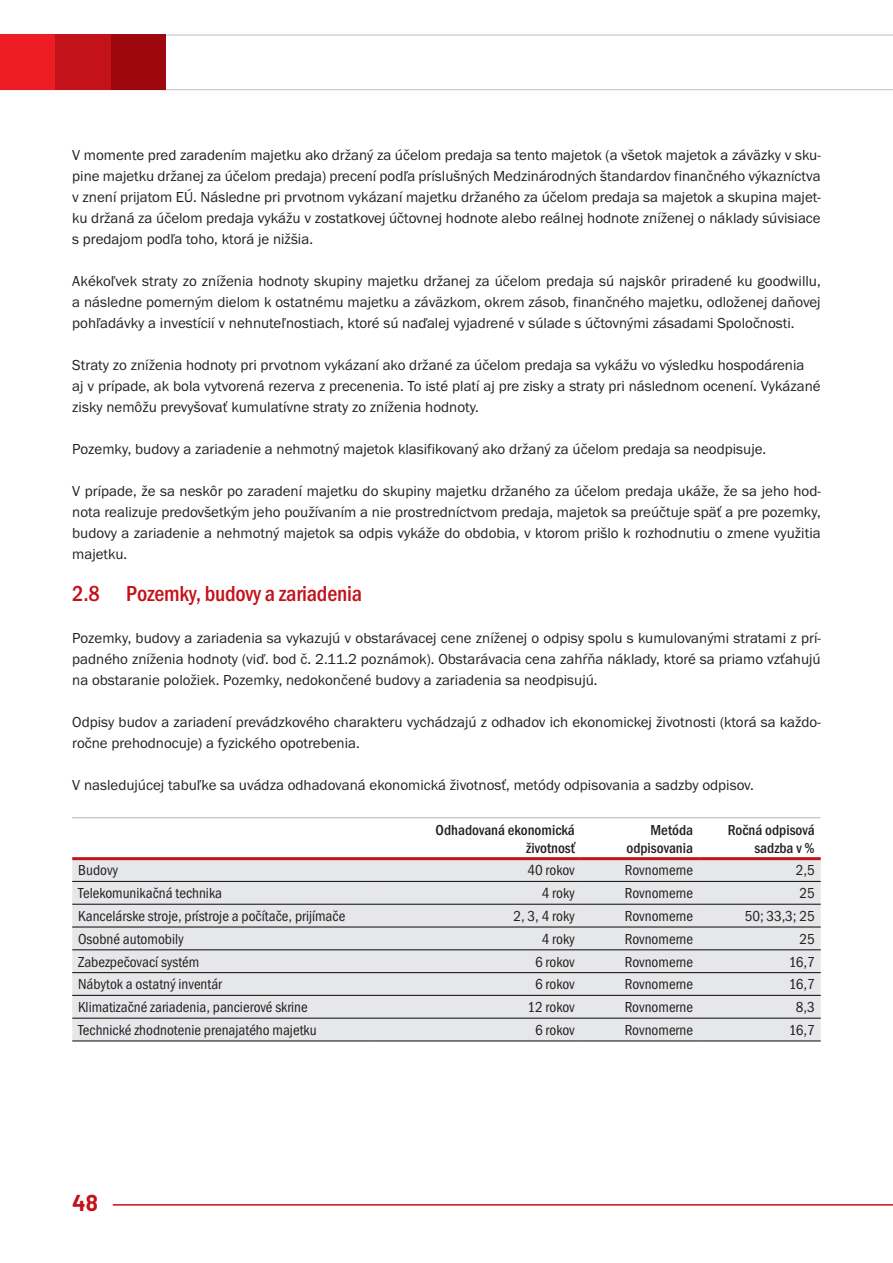
<style>
.page{position:relative;width:893px;height:1263px;background:#fff}
.page>*{position:absolute;margin:0;border:0;box-sizing:border-box;transform-origin:0 0}
.t1{font:500 condensed 22.5px "Franklin Gothic Itc TCE";letter-spacing:-.01em;color:#c4121a}
.t2{font:700 22.5px "Barlow";color:#c4121a}
.t3{font:15px/21px "Franklin Gothic Itc TCE";color:#231f20;text-align:justify}
.t4{font:condensed 15px "Franklin Gothic Itc TCE";color:#231f20}
.t5{font:500 condensed 15px/18px "Franklin Gothic Itc TCE";color:#231f20;text-align:right}
</style>
<div class="page">
<hr style="left:113px;top:1204px;width:780px;height:1px;background:#c4121a">
<hr style="left:0;top:89px;width:893px;height:1px;background:#bcbdc0">
<hr style="left:0;top:35px;width:893px;height:1px;background:#bcbdc0">
<div style="left:0;top:35px;width:55px;height:55px;background:#ee1d23"></div>
<div style="left:110px;top:35px;width:55px;height:55px;background:#9d070d"></div>
<div style="left:55px;top:35px;width:55px;height:55px;background:#c4121a"></div>
<div style="left:72px;top:860px;width:749px;height:180px;background:#e6e7e9"></div>
<hr style="left:72px;top:881px;width:298px;height:1px;background:#231f20">
<hr style="left:370px;top:881px;width:211px;height:1px;background:#231f20">
<hr style="left:581px;top:881px;width:118px;height:1px;background:#231f20">
<hr style="left:699px;top:881px;width:122px;height:1px;background:#231f20">
<hr style="left:72px;top:904px;width:298px;height:1px;background:#231f20">
<hr style="left:370px;top:904px;width:211px;height:1px;background:#231f20">
<hr style="left:581px;top:904px;width:118px;height:1px;background:#231f20">
<hr style="left:699px;top:904px;width:122px;height:1px;background:#231f20">
<hr style="left:72px;top:926px;width:298px;height:1px;background:#231f20">
<hr style="left:370px;top:926px;width:211px;height:1px;background:#231f20">
<hr style="left:581px;top:926px;width:118px;height:1px;background:#231f20">
<hr style="left:699px;top:926px;width:122px;height:1px;background:#231f20">
<hr style="left:72px;top:949px;width:298px;height:1px;background:#231f20">
<hr style="left:370px;top:949px;width:211px;height:1px;background:#231f20">
<hr style="left:581px;top:949px;width:118px;height:1px;background:#231f20">
<hr style="left:699px;top:949px;width:122px;height:1px;background:#231f20">
<hr style="left:72px;top:972px;width:298px;height:1px;background:#231f20">
<hr style="left:370px;top:972px;width:211px;height:1px;background:#231f20">
<hr style="left:581px;top:972px;width:118px;height:1px;background:#231f20">
<hr style="left:699px;top:972px;width:122px;height:1px;background:#231f20">
<hr style="left:72px;top:995px;width:298px;height:1px;background:#231f20">
<hr style="left:370px;top:995px;width:211px;height:1px;background:#231f20">
<hr style="left:581px;top:995px;width:118px;height:1px;background:#231f20">
<hr style="left:699px;top:995px;width:122px;height:1px;background:#231f20">
<hr style="left:72px;top:1017px;width:298px;height:2px;background:#231f20">
<hr style="left:370px;top:1017px;width:211px;height:2px;background:#231f20">
<hr style="left:581px;top:1017px;width:118px;height:2px;background:#231f20">
<hr style="left:699px;top:1017px;width:122px;height:2px;background:#231f20">
<hr style="left:72px;top:857px;width:298px;height:3px;background:#c4121a">
<hr style="left:370px;top:857px;width:211px;height:3px;background:#c4121a">
<hr style="left:581px;top:857px;width:118px;height:3px;background:#c4121a">
<hr style="left:699px;top:857px;width:122px;height:3px;background:#c4121a">
<hr style="left:72px;top:1040px;width:298px;height:1px;background:#231f20">
<hr style="left:370px;top:1040px;width:211px;height:1px;background:#231f20">
<hr style="left:581px;top:1040px;width:118px;height:1px;background:#231f20">
<hr style="left:699px;top:1040px;width:122px;height:1px;background:#231f20">
<hr style="left:72px;top:817px;width:298px;height:1px;background:#bcbdc0">
<hr style="left:370px;top:817px;width:211px;height:1px;background:#bcbdc0">
<hr style="left:581px;top:817px;width:118px;height:1px;background:#bcbdc0">
<hr style="left:699px;top:817px;width:122px;height:1px;background:#bcbdc0">
<p class="t3" style="left:72px;top:145px;width:750px">V momente pred zaradením majetku ako držaný za účelom predaja sa tento majetok (a všetok majetok a záväzky v sku&shy;pine majetku držanej za účelom predaja) precení podľa príslušných Medzinárodných štandardov finančného výkazníctva v znení prijatom EÚ. Následne pri prvotnom vykázaní majetku držaného za účelom predaja sa majetok a skupina majet&shy;ku držaná za účelom predaja vykážu v zostatkovej účtovnej hodnote alebo reálnej hodnote zníženej o náklady súvisiace s predajom podľa toho, ktorá je nižšia.</p>
<p class="t3" style="left:72px;top:271px;width:750px">Akékoľvek straty zo zníženia hodnoty skupiny majetku držanej za účelom predaja sú najskôr priradené ku goodwillu, a následne pomerným dielom k ostatnému majetku a záväzkom, okrem zásob, finančného majetku, odloženej daňovej pohľadávky a investícií v nehnuteľnostiach, ktoré sú naďalej vyjadrené v súlade s účtovnými zásadami Spoločnosti.</p>
<p class="t3" style="left:72px;top:355px;width:750px;text-align:left">Straty zo zníženia hodnoty pri prvotnom vykázaní ako držané za účelom predaja sa vykážu vo výsledku hospodárenia<br>aj v prípade, ak bola vytvorená rezerva z precenenia. To isté platí aj pre zisky a straty pri následnom ocenení. Vykázané zisky nemôžu prevyšovať kumulatívne straty zo zníženia hodnoty.</p>
<p class="t3" style="left:72px;top:439px;width:693px">Pozemky, budovy a zariadenie a nehmotný majetok klasifikovaný ako držaný za účelom predaja sa neodpisuje.</p>
<p class="t3" style="left:72px;top:481px;width:750px">V prípade, že sa neskôr po zaradení majetku do skupiny majetku držaného za účelom predaja ukáže, že sa jeho hod&shy;nota realizuje predovšetkým jeho používaním a nie prostredníctvom predaja, majetok sa preúčtuje späť a pre pozemky, budovy a zariadenie a nehmotný majetok sa odpis vykáže do obdobia, v ktorom prišlo k rozhodnutiu o zmene využitia majetku.</p>
<h1 class="t1" style="left:72px;top:581px;width:291px">2.8 Pozemky, budovy a zariadenia</h1>
<p class="t3" style="left:72px;top:628px;width:750px">Pozemky, budovy a zariadenia sa vykazujú v obstarávacej cene zníženej o odpisy spolu s kumulovanými stratami z prí&shy;padného zníženia hodnoty (viď. bod č. 2.11.2 poznámok). Obstarávacia cena zahŕňa náklady, ktoré sa priamo vzťahujú na obstaranie položiek. Pozemky, nedokončené budovy a zariadenia sa neodpisujú.</p>
<p class="t3" style="left:72px;top:712px;width:750px">Odpisy budov a zariadení prevádzkového charakteru vychádzajú z odhadov ich ekonomickej životnosti (ktorá sa každo&shy;ročne prehodnocuje) a fyzického opotrebenia.</p>
<p class="t3" style="left:72px;top:775px;width:681px">V nasledujúcej tabuľke sa uvádza odhadovaná ekonomická životnosť, metódy odpisovania a sadzby odpisov.</p>
<p class="t5" style="left:436px;top:821px;width:141px">Odhadovaná ekonomická životnosť</p>
<p class="t5" style="left:626px;top:821px;width:68px">Metóda odpisovania</p>
<p class="t5" style="left:728px;top:821px;width:88px">Ročná odpisová sadzba v %</p>
<p class="t4" style="left:78px;top:862px;width:42px">Budovy</p>
<p class="t4" style="left:527px;top:862px;width:49px">40 rokov</p>
<p class="t4" style="left:625px;top:862px;width:70px">Rovnomerne</p>
<p class="t4" style="left:796px;top:862px;width:20px">2,5</p>
<p class="t4" style="left:78px;top:885px;width:145px">Telekomunikačná technika</p>
<p class="t4" style="left:542px;top:885px;width:35px">4 roky</p>
<p class="t4" style="left:625px;top:885px;width:70px">Rovnomerne</p>
<p class="t4" style="left:799px;top:885px;width:17px">25</p>
<p class="t4" style="left:78px;top:907px;width:269px">Kancelárske stroje, prístroje a počítače, prijímače</p>
<p class="t4" style="left:513px;top:907px;width:63px">2, 3, 4 roky</p>
<p class="t4" style="left:625px;top:907px;width:70px">Rovnomerne</p>
<p class="t4" style="left:745px;top:907px;width:72px">50; 33,3; 25</p>
<p class="t4" style="left:78px;top:930px;width:107px">Osobné automobily</p>
<p class="t4" style="left:542px;top:930px;width:35px">4 roky</p>
<p class="t4" style="left:625px;top:930px;width:70px">Rovnomerne</p>
<p class="t4" style="left:799px;top:930px;width:17px">25</p>
<p class="t4" style="left:78px;top:953px;width:123px">Zabezpečovací systém</p>
<p class="t4" style="left:535px;top:953px;width:41px">6 rokov</p>
<p class="t4" style="left:625px;top:953px;width:70px">Rovnomerne</p>
<p class="t4" style="left:789px;top:953px;width:27px">16,7</p>
<p class="t4" style="left:78px;top:976px;width:145px">Nábytok a ostatný inventár</p>
<p class="t4" style="left:535px;top:976px;width:41px">6 rokov</p>
<p class="t4" style="left:625px;top:976px;width:70px">Rovnomerne</p>
<p class="t4" style="left:789px;top:976px;width:27px">16,7</p>
<p class="t4" style="left:78px;top:999px;width:231px">Klimatizačné zariadenia, pancierové skrine</p>
<p class="t4" style="left:527px;top:999px;width:49px">12 rokov</p>
<p class="t4" style="left:625px;top:999px;width:70px">Rovnomerne</p>
<p class="t4" style="left:796px;top:999px;width:20px">8,3</p>
<p class="t4" style="left:78px;top:1021px;width:240px">Technické zhodnotenie prenajatého majetku</p>
<p class="t4" style="left:535px;top:1021px;width:41px">6 rokov</p>
<p class="t4" style="left:625px;top:1021px;width:70px">Rovnomerne</p>
<p class="t4" style="left:789px;top:1021px;width:27px">16,7</p>
<h1 class="t2" style="left:72px;top:1189px;width:27px">48</h1>
</div>
